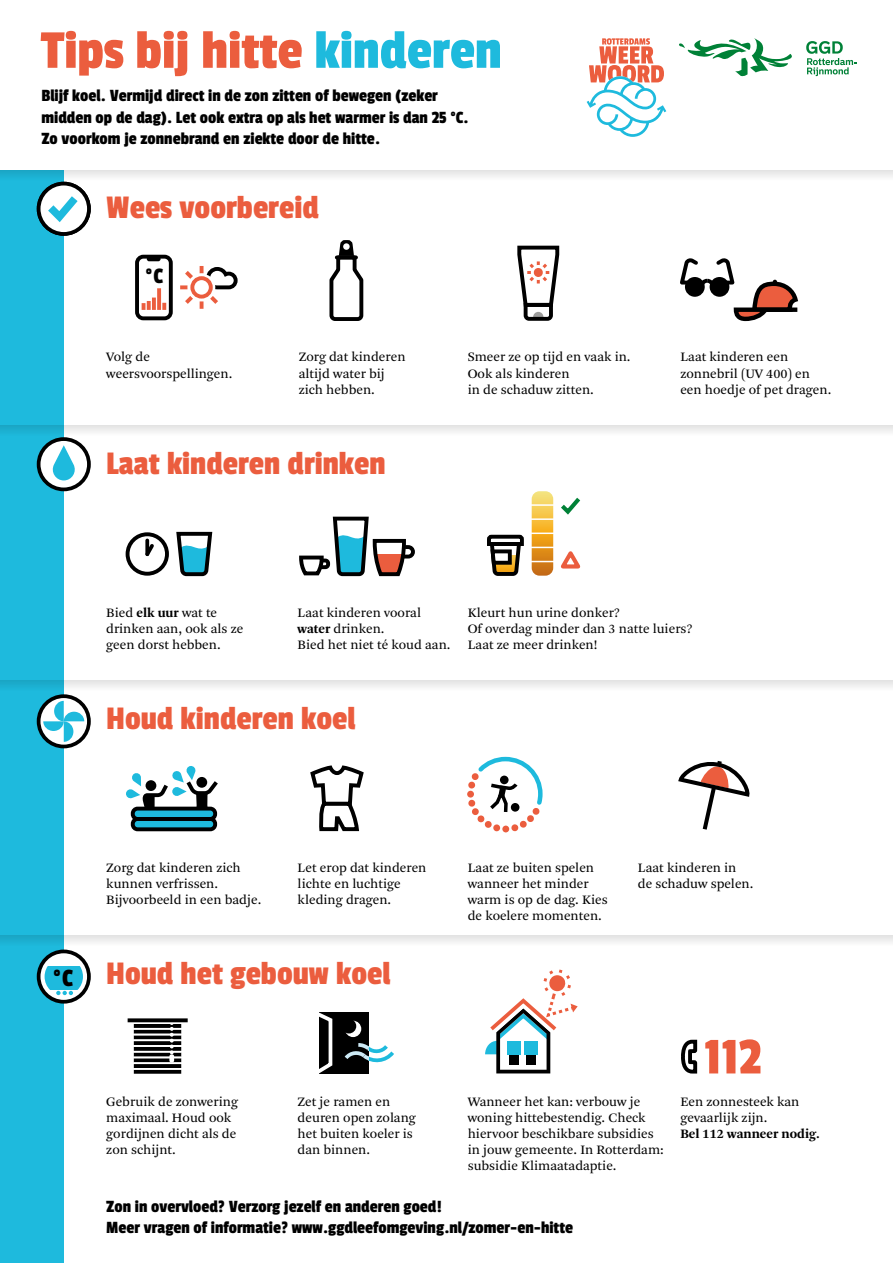
<style>
.page{position:relative;width:893px;height:1263px;background:#fff}
.page>*{position:absolute;margin:0;border:0;box-sizing:border-box;transform-origin:0 0}
.t1{font:57px "Passion One";color:#eb5d3e}
.t2{font:54px "Passion One";color:#eb5d3e}
.t3{font:34.5px "Passion One";color:#eb5d3e}
.t4{font:25.95px "Passion One";color:#000}
.t5{font:23.1px "Passion One";color:#000}
.p_inleiding{font:18px/21.6px "Passion One";color:#000}
.t6{font:13.5px/16.2px "Arnhem Pro Blond";color:#000}
.s1{color:#1ebadd}
.s2{font-family:"Arnhem Pro";font-weight:700}
</style>
<div class="page">
<div style="left:0;top:170px;width:64px;height:1093px;background:#1ebadd"></div>
<svg style="left:0;top:170px;width:893px;height:7px"></svg>
<svg style="left:0;top:425px;width:893px;height:7px"></svg>
<svg style="left:0;top:680px;width:893px;height:7px"></svg>
<svg style="left:0;top:935px;width:893px;height:7px"></svg>
<svg style="left:517px;top:245px;width:43px;height:76px"></svg>
<svg style="left:176px;top:531px;width:37px;height:46px"></svg>
<div style="left:126px;top:532px;width:43px;height:44px;border:4px solid #000;border-radius:50%"></div>
<svg style="left:145px;top:541px;width:9px;height:16px"></svg>
<svg style="left:299px;top:516px;width:116px;height:61px"></svg>
<svg style="left:487px;top:534px;width:37px;height:42px"></svg>
<svg style="left:310px;top:765px;width:54px;height:67px"></svg>
<svg style="left:532px;top:491px;width:49px;height:85px"></svg>
<svg style="left:329px;top:240px;width:35px;height:81px"></svg>
<hr style="left:337px;top:255px;width:19px;height:4px;background:#000">
<div style="left:343px;top:243px;width:7px;height:7px;background:#fff;border-radius:50%"></div>
<svg style="left:142px;top:301px;width:9px;height:9px"></svg>
<svg style="left:152px;top:298px;width:4px;height:12px"></svg>
<svg style="left:157px;top:288px;width:4px;height:22px"></svg>
<svg style="left:162px;top:303px;width:4px;height:7px"></svg>
<div style="left:135px;top:255px;width:38px;height:65px;border:4px solid #000;border-radius:6px"></div>
<hr style="left:147px;top:257px;width:14px;height:4px;background:#000;border-radius:2px">
<svg style="left:180px;top:266px;width:58px;height:43px"></svg>
<svg style="left:678px;top:761px;width:72px;height:69px"></svg>
<svg style="left:680px;top:260px;width:118px;height:62px"></svg>
<svg style="left:681px;top:1039px;width:17px;height:35px"></svg>
<svg style="left:587px;top:38px;width:79px;height:99px"></svg>
<svg style="left:679px;top:38px;width:113px;height:39px"></svg>
<svg style="left:806px;top:41px;width:50px;height:35px"></svg>
<svg style="left:39px;top:184px;width:50px;height:50px"></svg>
<div style="left:37px;top:182px;width:54px;height:54px;border:4px solid #000;border-radius:50%"></div>
<svg style="left:40px;top:188px;width:45px;height:40px"></svg>
<svg style="left:39px;top:439px;width:50px;height:50px"></svg>
<div style="left:37px;top:437px;width:54px;height:54px;border:4px solid #000;border-radius:50%"></div>
<svg style="left:50px;top:445px;width:27px;height:35px"></svg>
<svg style="left:39px;top:696px;width:50px;height:50px"></svg>
<div style="left:37px;top:694px;width:54px;height:54px;border:4px solid #000;border-radius:50%"></div>
<svg style="left:43px;top:701px;width:41px;height:41px"></svg>
<svg style="left:485px;top:969px;width:93px;height:104px"></svg>
<div style="left:319px;top:1012px;width:50px;height:61px;background:#000"></div>
<svg style="left:345px;top:1021px;width:16px;height:16px"></svg>
<div style="left:342px;top:1019px;width:14px;height:14px;background:#000;border-radius:50%"></div>
<svg style="left:319px;top:1012px;width:15px;height:62px"></svg>
<svg style="left:344px;top:1043px;width:50px;height:20px"></svg>
<svg style="left:39px;top:951px;width:50px;height:51px"></svg>
<div style="left:37px;top:949px;width:54px;height:54px;border:4px solid #000;border-radius:50%"></div>
<div style="left:45px;top:957px;width:38px;height:39px;background:#fff;border-radius:50%"></div>
<div style="left:45px;top:966px;width:38px;height:23px;background:#1ebadd"></div>
<svg style="left:56px;top:991px;width:17px;height:4px"></svg>
<svg style="left:134px;top:1024px;width:47px;height:4px"></svg>
<hr style="left:134px;top:1030px;width:47px;height:3px;background:#000">
<svg style="left:134px;top:1035px;width:47px;height:4px"></svg>
<svg style="left:134px;top:1041px;width:47px;height:4px"></svg>
<svg style="left:134px;top:1047px;width:47px;height:4px"></svg>
<hr style="left:134px;top:1053px;width:47px;height:3px;background:#000">
<svg style="left:134px;top:1058px;width:47px;height:4px"></svg>
<svg style="left:134px;top:1064px;width:47px;height:4px"></svg>
<svg style="left:134px;top:1070px;width:47px;height:4px"></svg>
<svg style="left:170px;top:1024px;width:4px;height:31px"></svg>
<svg style="left:128px;top:1018px;width:60px;height:4px"></svg>
<div style="left:169px;top:1054px;width:5px;height:8px;background:#fff;border-radius:2px"></div>
<svg style="left:126px;top:766px;width:92px;height:66px"></svg>
<svg style="left:468px;top:756px;width:75px;height:76px"></svg>
<h1 class="t1" style="left:41px;top:20px;width:462px">Tips bij hitte <span class="s1">kinderen</span></h1>
<p class="p_inleiding" style="left:41px;top:85px;width:429px">Blijf koel. Vermijd direct in de zon zitten of bewegen (zeker midden op de dag). Let ook extra op als het warmer is dan 25 °C.</p>
<p class="p_inleiding" style="left:41px;top:128px;width:340px">Zo voorkom je zonnebrand en ziekte door de hitte.</p>
<h2 class="t3" style="left:106px;top:190px;width:214px">Wees voorbereid</h2>
<h3 class="t5" style="left:145px;top:264px;width:19px">°C</h3>
<p class="t6" style="left:106px;top:349px;width:128px">Volg de weersvoorspellingen.</p>
<p class="t6" style="left:299px;top:349px;width:108px">Zorg dat kinderen altijd water bij zich hebben.</p>
<p class="t6" style="left:468px;top:349px;width:164px">Smeer ze op tijd en vaak in.<br>Ook als kinderen<br>in de schaduw zitten.</p>
<p class="t6" style="left:680px;top:349px;width:153px">Laat kinderen een zonnebril (UV 400) en een hoedje of pet dragen.</p>
<h2 class="t3" style="left:106px;top:445px;width:281px">Laat kinderen drinken</h2>
<p class="t6" style="left:106px;top:604px;width:139px">Bied <span class="s2">elk uur</span> wat te drinken aan, ook als ze geen dorst hebben.</p>
<p class="t6" style="left:298px;top:604px;width:154px">Laat kinderen vooral <span class="s2">water</span> drinken.<br>Bied het niet té koud aan.</p>
<p class="t6" style="left:468px;top:604px;width:226px">Kleurt hun urine donker?<br>Of overdag minder dan 3 natte luiers?<br>Laat ze meer drinken!</p>
<h2 class="t3" style="left:106px;top:700px;width:251px">Houd kinderen koel</h2>
<h3 class="t4" style="left:53px;top:964px;width:21px">°C</h3>
<p class="t6" style="left:106px;top:859px;width:157px">Zorg dat kinderen zich kunnen verfrissen.<br>Bijvoorbeeld in een badje.</p>
<p class="t6" style="left:298px;top:859px;width:130px">Let erop dat kinderen lichte en luchtige kleding dragen.</p>
<p class="t6" style="left:468px;top:859px;width:141px">Laat ze buiten spelen wanneer het minder warm is op de dag. Kies de koelere momenten.</p>
<p class="t6" style="left:638px;top:859px;width:117px">Laat kinderen in de schaduw spelen.</p>
<h2 class="t3" style="left:106px;top:955px;width:286px">Houd het gebouw koel</h2>
<h2 class="t2" style="left:704px;top:1028px;width:58px">112</h2>
<p class="t6" style="left:106px;top:1093px;width:133px">Gebruik de zonwering maximaal. Houd ook gordijnen dicht als de zon schijnt.</p>
<p class="t6" style="left:298px;top:1093px;width:120px">Zet je ramen en deuren open zolang het buiten koeler is dan binnen.</p>
<p class="t6" style="left:468px;top:1093px;width:198px">Wanneer het kan: verbouw je woning hittebestendig. Check hiervoor beschikbare subsidies in jouw gemeente. In Rotterdam: subsidie Klimaatadaptie.</p>
<p class="t6" style="left:680px;top:1093px;width:141px">Een zonnesteek kan gevaarlijk zijn.<br><span class="s2">Bel 112 wanneer nodig.</span></p>
<p class="p_inleiding" style="left:106px;top:1195px;width:468px">Zon in overvloed? Verzorg jezelf en anderen goed!<br>Meer vragen of informatie? www.ggdleefomgeving.nl/zomer-en-hitte</p>
</div>
